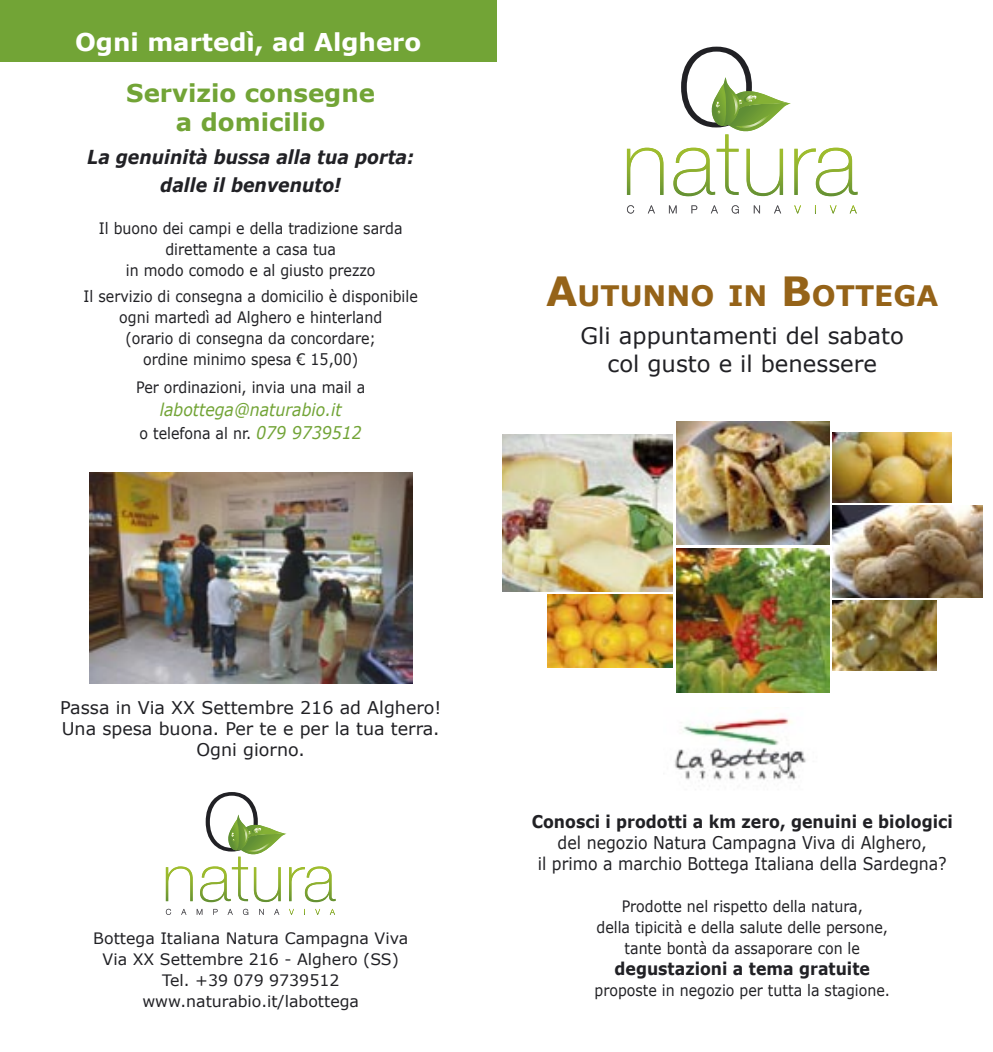
<style>
.page{position:relative;width:993px;height:1052px;background:#fff}
.page>*{position:absolute;margin:0;border:0;box-sizing:border-box;transform-origin:0 0}
.t1{font:700 28.18px "Verdana";color:#956318}
.t2{font:700 24.5px/29.4px "Verdana";color:#72a436;text-align:center}
.t3{font:700 24.5px "Verdana";color:#fff}
.t4{font:22.75px/28px "Verdana";color:#212125;text-align:center}
.t5{font:italic 700 19.25px/28px "Verdana";color:#212125;text-align:center;scale:.9 1}
.t6{font:17.5px/21px "Verdana";color:#212125;text-align:center;scale:.9 1}
.t7{font:17.5px/21px "Verdana";color:#212125;text-align:center}
.t8{font:700 17.5px "Verdana";color:#212125;scale:.9 1}
.t9{font:italic 17.5px "Verdana";color:#72a436;scale:.9 1}
.t10{font:15.75px/21px "Verdana";color:#212125;text-align:center;scale:.9 1}
.t11{font:15.75px/21px "Verdana";color:#212125;text-align:center}
.s1{font-style:italic;font-size:17.5px;color:#72a436}
.s2{font-size:40.25px}
</style>
<div class="page">
<div style="left:0;top:0;width:496px;height:62px;background:#72a436"></div>
<svg style="left:626px;top:148px;width:37px;height:47px"></svg>
<svg style="left:626px;top:205px;width:8px;height:9px"></svg>
<svg style="left:648px;top:205px;width:6px;height:8px"></svg>
<svg style="left:668px;top:205px;width:8px;height:8px"></svg>
<svg style="left:691px;top:205px;width:6px;height:8px"></svg>
<svg style="left:711px;top:205px;width:6px;height:8px"></svg>
<svg style="left:731px;top:205px;width:7px;height:9px"></svg>
<svg style="left:753px;top:205px;width:6px;height:8px"></svg>
<svg style="left:774px;top:205px;width:7px;height:8px"></svg>
<svg style="left:794px;top:205px;width:6px;height:8px"></svg>
<svg style="left:829px;top:205px;width:7px;height:8px"></svg>
<svg style="left:849px;top:205px;width:7px;height:8px"></svg>
<svg style="left:673px;top:47px;width:184px;height:149px"></svg>
<img style="left:674px;top:718px;width:132px;height:62px">
<img style="left:89px;top:472px;width:323px;height:211px">
<svg style="left:166px;top:866px;width:27px;height:35px"></svg>
<svg style="left:166px;top:908px;width:5px;height:7px"></svg>
<svg style="left:181px;top:909px;width:5px;height:6px"></svg>
<svg style="left:197px;top:909px;width:5px;height:6px"></svg>
<svg style="left:213px;top:909px;width:4px;height:6px"></svg>
<svg style="left:227px;top:909px;width:6px;height:6px"></svg>
<svg style="left:243px;top:908px;width:5px;height:7px"></svg>
<svg style="left:259px;top:909px;width:5px;height:6px"></svg>
<svg style="left:274px;top:909px;width:5px;height:6px"></svg>
<svg style="left:289px;top:909px;width:5px;height:6px"></svg>
<svg style="left:315px;top:909px;width:5px;height:6px"></svg>
<svg style="left:329px;top:909px;width:6px;height:6px"></svg>
<svg style="left:200px;top:792px;width:135px;height:110px"></svg>
<img style="left:676px;top:422px;width:153px;height:123px">
<img style="left:832px;top:506px;width:149px;height:92px">
<img style="left:832px;top:600px;width:104px;height:71px">
<img style="left:676px;top:548px;width:153px;height:144px">
<img style="left:832px;top:432px;width:118px;height:71px">
<img style="left:502px;top:434px;width:170px;height:157px">
<img style="left:547px;top:594px;width:125px;height:73px">
<h2 class="t3" style="left:75px;top:26px;width:347px">Ogni martedì, ad Alghero</h2>
<h2 class="t2" style="left:126px;top:77px;width:250px">Servizio consegne a domicilio</h2>
<p class="t5" style="left:87px;top:143px;width:364px">La genuinità bussa alla tua porta: dalle il benvenuto!</p>
<p class="t10" style="left:99px;top:217px;width:339px">Il buono dei campi e della tradizione sarda direttamente a casa tua<br>in modo comodo e al giusto prezzo</p>
<p class="t10" style="left:84px;top:285px;width:372px">Il servizio di consegna a domicilio è disponibile ogni martedì ad Alghero e hinterland<br>(orario di consegna da concordare;<br>ordine minimo spesa € 15,00)</p>
<p class="t10" style="left:136px;top:376px;width:256px">Per ordinazioni, invia una mail a</p>
<p class="t9" style="left:160px;top:398px;width:203px">labottega@naturabio.it</p>
<p class="t10" style="left:139px;top:422px;width:248px">o telefona al nr. <span class="s1">079 9739512</span></p>
<h1 class="t1" style="left:546px;top:278px;width:393px"><span class="s2">A</span>UTUNNO IN <span class="s2">B</span>OTTEGA</h1>
<h3 class="t4" style="left:580px;top:321px;width:324px">Gli appuntamenti del sabato col gusto e il benessere</h3>
<p class="t7" style="left:60px;top:696px;width:383px">Passa in Via XX Settembre 216 ad Alghero!<br>Una spesa buona. Per te e per la tua terra.<br>Ogni giorno.</p>
<p class="t11" style="left:93px;top:927px;width:316px">Bottega Italiana Natura Campagna Viva<br>Via XX Settembre 216 - Alghero (SS)<br>Tel. +39 079 9739512 www.naturabio.it/labottega</p>
<p class="t8" style="left:531px;top:810px;width:469px">Conosci i prodotti a km zero, genuini e biologici</p>
<p class="t6" style="left:537px;top:831px;width:456px">del negozio Natura Campagna Viva di Alghero,<br>il primo a marchio Bottega Italiana della Sardegna?</p>
<p class="t10" style="left:596px;top:895px;width:325px">Prodotte nel rispetto della natura,<br>della tipicità e della salute delle persone, tante bontà da assaporare con le</p>
<p class="t8" style="left:614px;top:957px;width:285px">degustazioni a tema gratuite</p>
<p class="t10" style="left:594px;top:979px;width:330px">proposte in negozio per tutta la stagione.</p>
</div>
